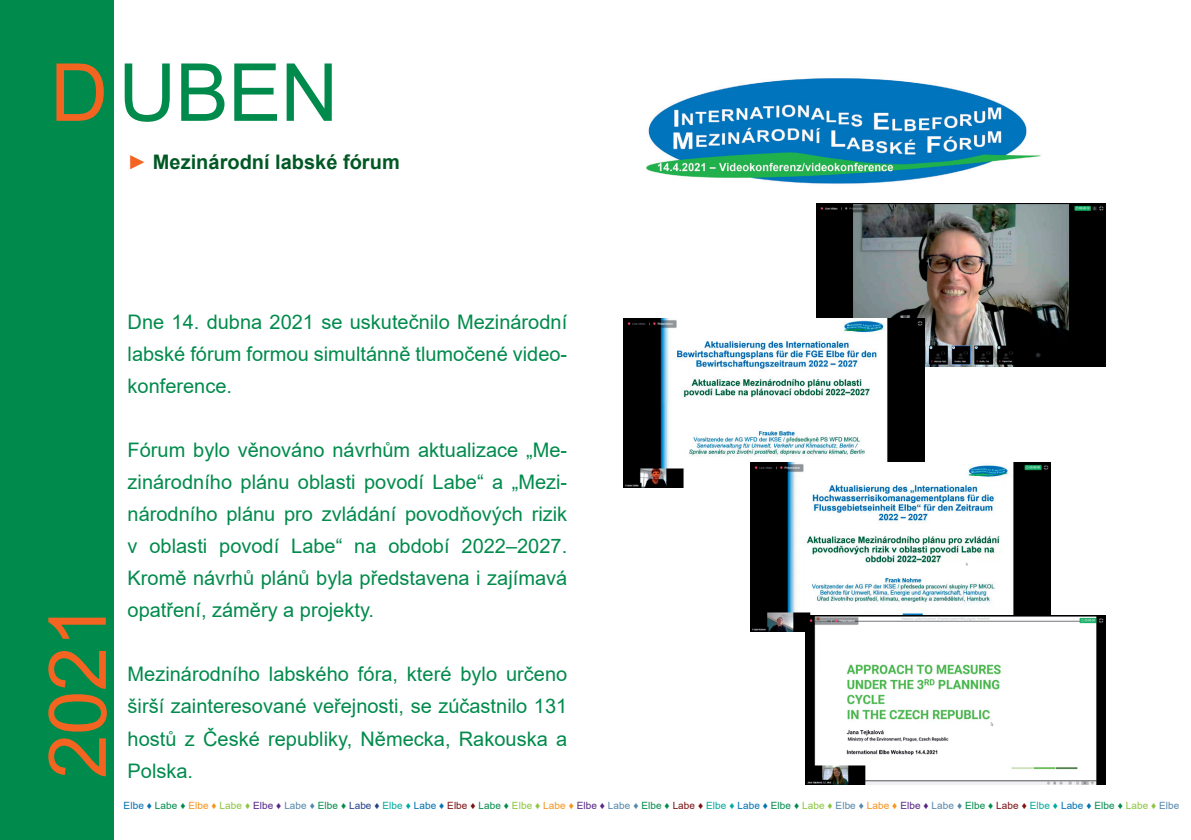
<style>
.page{position:relative;width:1191px;height:840px;background:#fff}
.page>*{position:absolute;margin:0;border:0;box-sizing:border-box;transform-origin:0 0}
.t1{font:80px "Arial";color:#008b4c}
.t2{font:80px "Arial";color:#f36421}
.t3{font:20px/32px "Arial";color:#008b4c;text-align:justify}
.t4{font:700 20px "Arial";color:#005824}
.t5{font:10px "Arial";letter-spacing:.01em;color:#008b4c}
.s1{color:#f36421}
.s2{font-weight:400;color:#f36421}
.s3{color:#0072b2}
.s4{color:#f7931d}
.s5{color:#8bc63e}
.s6{color:#542685}
.s7{color:#5587aa}
.s8{color:#253f8e}
.s9{color:#00a99d}
.s10{color:#7c1113}
</style>
<div class="page">
<div style="left:0;top:0;width:113px;height:839px;background:#008b4c"></div>
<img style="left:646px;top:78px;width:395px;height:106px">
<img style="left:816px;top:204px;width:290px;height:162px">
<img style="left:624px;top:318px;width:300px;height:169px">
<img style="left:750px;top:462px;width:301px;height:169px">
<img style="left:805px;top:614px;width:301px;height:169px">
<h1 class="t1" style="left:50px;top:37px;width:289px"><span class="s1">D</span> UBEN</h1>
<p class="t4" style="left:128px;top:148px;width:274px"><span class="s2">►</span> Mezinárodní labské fórum</p>
<p class="t3" style="left:128px;top:306px;width:441px">Dne 14. dubna 2021 se uskutečnilo Mezinárodní labské fórum formou simultánně tlumočené video&shy;konference.</p>
<h1 class="t2" style="left:23px;top:778px;width:177px;rotate:-90deg">2021</h1>
<p class="t3" style="left:128px;top:434px;width:441px">Fórum bylo věnováno návrhům aktualizace „Me&shy;zinárodního plánu oblasti povodí Labe“ a „Mezi&shy;národního plánu pro zvládání povodňových rizik v oblasti povodí Labe“ na období 2022–2027.<br>Kromě návrhů plánů byla představena i zajímavá opatření, záměry a projekty.</p>
<p class="t3" style="left:128px;top:658px;width:441px">Mezinárodního labského fóra, které bylo určeno širší zainteresované veřejnosti, se zúčastnilo 131 hostů z České republiky, Německa, Rakouska a Polska.</p>
<p class="t5" style="left:124px;top:798px;width:1057px"><span class="s3">Elbe ♦</span> Labe ♦ <span class="s4">Elbe ♦</span> <span class="s5">Labe ♦</span> <span class="s6">Elbe ♦</span> <span class="s7">Labe ♦</span> Elbe ♦ <span class="s8">Labe ♦</span> <span class="s9">Elbe ♦</span> <span class="s3">Labe ♦</span> <span class="s10">Elbe ♦</span> Labe ♦ <span class="s5">Elbe ♦</span> <span class="s4">Labe ♦</span> <span class="s6">Elbe ♦</span> <span class="s7">Labe ♦</span> Elbe ♦ <span class="s10">Labe ♦</span> <span class="s9">Elbe ♦</span> <span class="s3">Labe ♦</span> Elbe ♦ <span class="s5">Labe ♦</span> <span class="s7">Elbe ♦</span> <span class="s4">Labe ♦</span> <span class="s6">Elbe ♦</span> <span class="s7">Labe ♦</span> Elbe ♦ <span class="s10">Labe ♦</span> <span class="s9">Elbe ♦</span> <span class="s3">Labe ♦</span> Elbe ♦ <span class="s5">Labe ♦</span> <span class="s7">Elbe</span></p>
</div>
